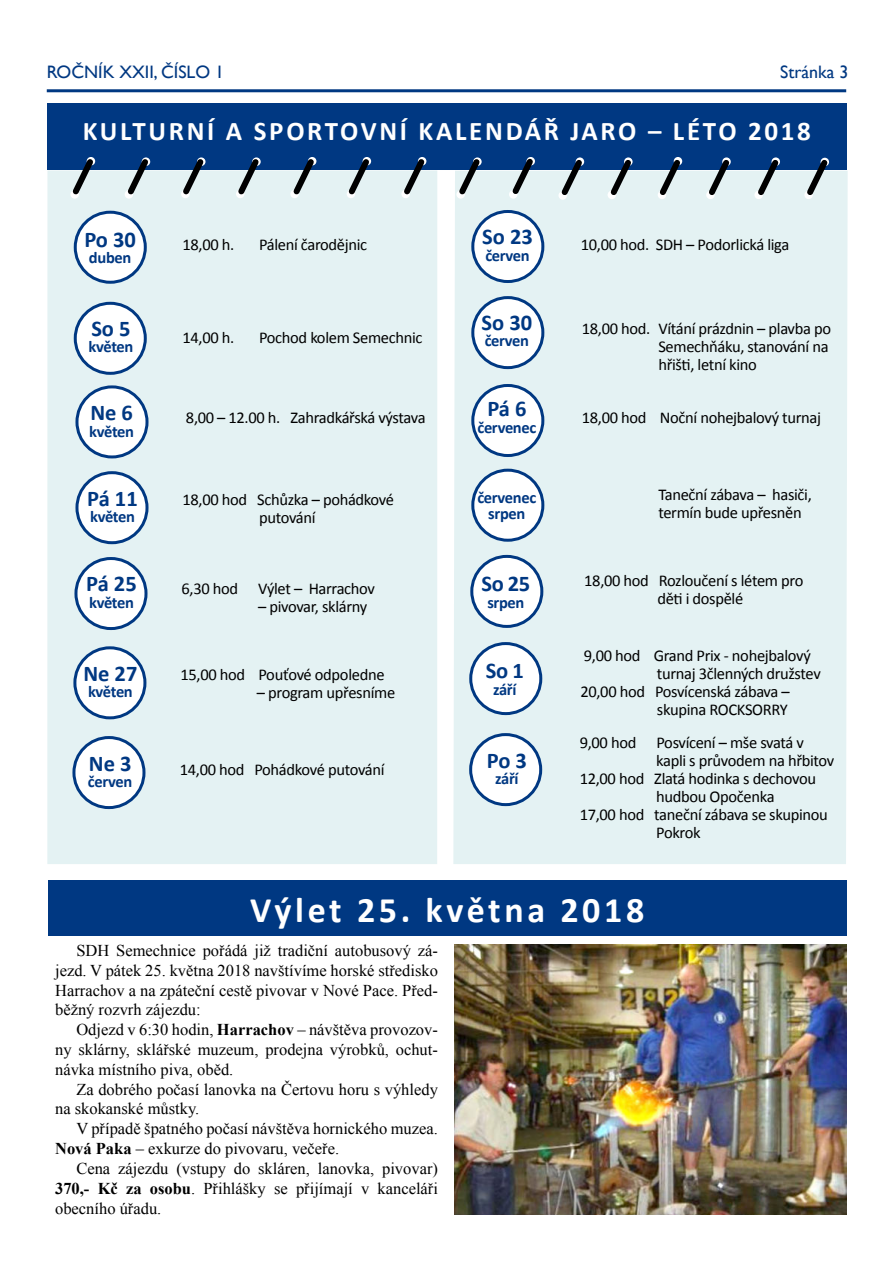
<style>
.page{position:relative;width:893px;height:1263px;background:#fff}
.page>*{position:absolute;margin:0;border:0;box-sizing:border-box;transform-origin:0 0}
.t1{font:700 36px "Calibri";letter-spacing:.1em;color:#fff}
.t2{font:700 27px "Calibri";letter-spacing:.1em;color:#fff}
.t3{font:700 22.5px "Calibri";color:#003882}
.t4{font:18px "Gill Sans";color:#003882}
.t5{font:16.5px/18px "Calibri";letter-spacing:-.02em;color:#000}
.t6{font:16.5px/19.8px "Times New Roman";color:#000;text-align:justify}
.t7{font:700 16.5px/16.5px "Calibri";letter-spacing:-.02em;color:#003882;text-align:center}
.s1{font-weight:700}
</style>
<div class="page">
<hr style="left:47px;top:89px;width:799px;height:3px;background:#003882">
<div style="left:47px;top:104px;width:800px;height:66px;background:#003882"></div>
<div style="left:47px;top:170px;width:390px;height:694px;background:#e4f2f3"></div>
<div style="left:453px;top:171px;width:395px;height:693px;background:#e4f2f3"></div>
<div style="left:75px;top:212px;width:70px;height:70px;background:#fff;border-radius:50%"></div>
<div style="left:74px;top:211px;width:73px;height:73px;border:3px solid #003882;border-radius:50%"></div>
<div style="left:473px;top:211px;width:70px;height:70px;background:#fff;border-radius:50%"></div>
<div style="left:471px;top:210px;width:73px;height:73px;border:3px solid #003882;border-radius:50%"></div>
<div style="left:75px;top:303px;width:70px;height:70px;background:#fff;border-radius:50%"></div>
<div style="left:74px;top:302px;width:73px;height:73px;border:3px solid #003882;border-radius:50%"></div>
<div style="left:473px;top:298px;width:70px;height:70px;background:#fff;border-radius:50%"></div>
<div style="left:471px;top:296px;width:73px;height:73px;border:3px solid #003882;border-radius:50%"></div>
<div style="left:77px;top:387px;width:70px;height:70px;background:#fff;border-radius:50%"></div>
<div style="left:75px;top:385px;width:74px;height:73px;border:3px solid #003882;border-radius:50%"></div>
<div style="left:473px;top:385px;width:70px;height:70px;background:#fff;border-radius:50%"></div>
<div style="left:471px;top:384px;width:73px;height:73px;border:3px solid #003882;border-radius:50%"></div>
<div style="left:77px;top:473px;width:70px;height:70px;background:#fff;border-radius:50%"></div>
<div style="left:75px;top:471px;width:74px;height:73px;border:3px solid #003882;border-radius:50%"></div>
<div style="left:473px;top:470px;width:70px;height:70px;background:#fff;border-radius:50%"></div>
<div style="left:471px;top:469px;width:73px;height:73px;border:3px solid #003882;border-radius:50%"></div>
<svg style="left:68px;top:157px;width:30px;height:42px"></svg>
<svg style="left:123px;top:157px;width:30px;height:42px"></svg>
<svg style="left:178px;top:157px;width:30px;height:41px"></svg>
<svg style="left:233px;top:157px;width:31px;height:41px"></svg>
<svg style="left:289px;top:157px;width:30px;height:41px"></svg>
<svg style="left:344px;top:157px;width:30px;height:41px"></svg>
<svg style="left:399px;top:157px;width:30px;height:41px"></svg>
<svg style="left:454px;top:157px;width:31px;height:42px"></svg>
<svg style="left:508px;top:157px;width:30px;height:42px"></svg>
<svg style="left:557px;top:157px;width:30px;height:43px"></svg>
<svg style="left:606px;top:157px;width:30px;height:43px"></svg>
<svg style="left:655px;top:157px;width:30px;height:43px"></svg>
<svg style="left:704px;top:157px;width:30px;height:43px"></svg>
<svg style="left:753px;top:157px;width:30px;height:43px"></svg>
<svg style="left:802px;top:157px;width:30px;height:43px"></svg>
<div style="left:76px;top:558px;width:70px;height:70px;background:#fff;border-radius:50%"></div>
<div style="left:74px;top:557px;width:73px;height:73px;border:3px solid #003882;border-radius:50%"></div>
<div style="left:472px;top:556px;width:70px;height:70px;background:#fff;border-radius:50%"></div>
<div style="left:470px;top:555px;width:73px;height:73px;border:3px solid #003882;border-radius:50%"></div>
<div style="left:75px;top:648px;width:70px;height:70px;background:#fff;border-radius:50%"></div>
<div style="left:73px;top:646px;width:73px;height:73px;border:3px solid #003882;border-radius:50%"></div>
<div style="left:471px;top:643px;width:70px;height:71px;background:#fff;border-radius:50%"></div>
<div style="left:469px;top:642px;width:73px;height:73px;border:3px solid #003882;border-radius:50%"></div>
<div style="left:74px;top:737px;width:70px;height:70px;background:#fff;border-radius:50%"></div>
<div style="left:72px;top:736px;width:73px;height:73px;border:3px solid #003882;border-radius:50%"></div>
<div style="left:471px;top:734px;width:70px;height:71px;background:#fff;border-radius:50%"></div>
<div style="left:469px;top:733px;width:73px;height:73px;border:3px solid #003882;border-radius:50%"></div>
<div style="left:48px;top:880px;width:798px;height:56px;background:#003882"></div>
<img style="left:454px;top:945px;width:392px;height:270px">
<p class="t4" style="left:47px;top:62px;width:179px">Ročník XXII, číSlo 1</p>
<p class="t4" style="left:780px;top:61px;width:70px">Stránka 3</p>
<h2 class="t2" style="left:83px;top:114px;width:730px">KULTURNÍ A SPORTOVNÍ KALENDÁŘ JARO – LÉTO 2018</h2>
<h3 class="t3" style="left:84px;top:231px;width:53px">Po 30</h3>
<p class="t5" style="left:183px;top:235px;width:53px">18,00 h.</p>
<p class="t5" style="left:259px;top:235px;width:110px">Pálení čarodějnic</p>
<p class="t7" style="left:89px;top:250px;width:44px">duben</p>
<h3 class="t3" style="left:91px;top:320px;width:41px">So 5</h3>
<p class="t7" style="left:89px;top:338px;width:46px">květen</p>
<p class="t5" style="left:183px;top:328px;width:53px">14,00 h.</p>
<p class="t5" style="left:259px;top:328px;width:165px">Pochod kolem Semechnic</p>
<h3 class="t3" style="left:482px;top:229px;width:52px">So 23</h3>
<p class="t7" style="left:485px;top:247px;width:46px">červen</p>
<h3 class="t3" style="left:482px;top:314px;width:52px">So 30</h3>
<p class="t7" style="left:485px;top:332px;width:46px">červen</p>
<p class="t5" style="left:581px;top:235px;width:210px">10,00 hod. SDH – Podorlická liga</p>
<p class="t5" style="left:658px;top:319px;width:174px;text-indent:-76px">18,00 hod. Vítání prázdnin – plavba po<br>Semechňáku, stanování na hřišti, letní kino</p>
<h3 class="t3" style="left:487px;top:394px;width:41px">Pá 6</h3>
<p class="t7" style="left:477px;top:419px;width:60px">červenec</p>
<h3 class="t3" style="left:90px;top:398px;width:44px">Ne 6</h3>
<p class="t5" style="left:582px;top:408px;width:241px">18,00 hod Noční nohejbalový turnaj</p>
<p class="t7" style="left:89px;top:423px;width:46px">květen</p>
<p class="t5" style="left:186px;top:408px;width:241px">8,00 – 12.00 h. Zahradkářská výstava</p>
<h3 class="t3" style="left:87px;top:484px;width:52px">Pá 11</h3>
<p class="t7" style="left:90px;top:508px;width:46px">květen</p>
<p class="t5" style="left:183px;top:491px;width:213px;text-align:center">18,00 hod Schůzka – pohádkové putování</p>
<p class="t7" style="left:477px;top:489px;width:60px">červenec srpen</p>
<p class="t5" style="left:658px;top:486px;width:155px">Taneční zábava – hasiči, termín bude upřesněn</p>
<h3 class="t3" style="left:86px;top:570px;width:52px">Pá 25</h3>
<p class="t7" style="left:89px;top:594px;width:46px">květen</p>
<p class="t5" style="left:182px;top:580px;width:195px">6,30 hod Výlet – Harrachov</p>
<p class="t5" style="left:258px;top:598px;width:111px">– pivovar, sklárny</p>
<h3 class="t3" style="left:481px;top:576px;width:50px">So 25</h3>
<p class="t7" style="left:487px;top:594px;width:39px">srpen</p>
<p class="t5" style="left:657px;top:572px;width:148px;text-indent:-73px">18,00 hod Rozloučení s létem pro děti i dospělé</p>
<h3 class="t3" style="left:83px;top:665px;width:56px">Ne 27</h3>
<p class="t7" style="left:88px;top:683px;width:46px">květen</p>
<p class="t5" style="left:180px;top:666px;width:206px">15,00 hod Pouťové odpoledne</p>
<p class="t5" style="left:257px;top:684px;width:140px">– program upřesníme</p>
<h3 class="t3" style="left:486px;top:663px;width:39px">So 1</h3>
<p class="t7" style="left:493px;top:681px;width:25px">září</p>
<p class="t5" style="left:584px;top:646px;width:229px">9,00 hod Grand Prix - nohejbalový</p>
<p class="t5" style="left:657px;top:664px;width:165px">turnaj 3členných družstev</p>
<p class="t5" style="left:580px;top:682px;width:211px">20,00 hod Posvícenská zábava –</p>
<p class="t5" style="left:657px;top:700px;width:133px">skupina ROCKSORRY</p>
<h3 class="t3" style="left:89px;top:755px;width:44px">Ne 3</h3>
<p class="t5" style="left:180px;top:760px;width:206px">14,00 hod Pohádkové putování</p>
<p class="t7" style="left:88px;top:774px;width:46px">červen</p>
<h3 class="t3" style="left:487px;top:753px;width:42px">Po 3</h3>
<p class="t7" style="left:495px;top:771px;width:25px">září</p>
<p class="t5" style="left:580px;top:734px;width:226px">9,00 hod Posvícení – mše svatá v</p>
<p class="t5" style="left:656px;top:752px;width:180px">kapli s průvodem na hřbitov</p>
<p class="t5" style="left:580px;top:770px;width:238px">12,00 hod Zlatá hodinka s dechovou</p>
<p class="t5" style="left:656px;top:788px;width:120px">hudbou Opočenka</p>
<p class="t5" style="left:580px;top:806px;width:250px">17,00 hod taneční zábava se skupinou</p>
<p class="t5" style="left:656px;top:824px;width:46px">Pokrok</p>
<h1 class="t1" style="left:250px;top:887px;width:396px">Výlet 25. května 2018</h1>
<p class="t6" style="left:55px;top:940px;width:384px;text-indent:21px">SDH Semechnice pořádá již tradiční autobusový zá&shy;jezd. V pátek 25. května 2018 navštívíme horské středisko Harrachov a na zpáteční cestě pivovar v Nové Pace. Před&shy;běžný rozvrh zájezdu:</p>
<p class="t6" style="left:55px;top:1019px;width:384px;text-indent:21px">Odjezd v 6:30 hodin, <span class="s1">Harrachov</span> – návštěva provozov&shy;ny sklárny, sklářské muzeum, prodejna výrobků, ochut&shy;návka místního piva, oběd.</p>
<p class="t6" style="left:55px;top:1079px;width:384px;text-indent:21px">Za dobrého počasí lanovka na Čertovu horu s výhledy na skokanské můstky.</p>
<p class="t6" style="left:55px;top:1118px;width:384px;text-indent:21px">V případě špatného počasí návštěva hornického muzea.<br><span class="s1">Nová Paka</span> – exkurze do pivovaru, večeře.</p>
<p class="t6" style="left:55px;top:1158px;width:384px;text-indent:21px">Cena zájezdu (vstupy do skláren, lanovka, pivovar)<br><span class="s1">370,- Kč za osobu</span>. Přihlášky se přijímají v kanceláři obecního úřadu.</p>
</div>
